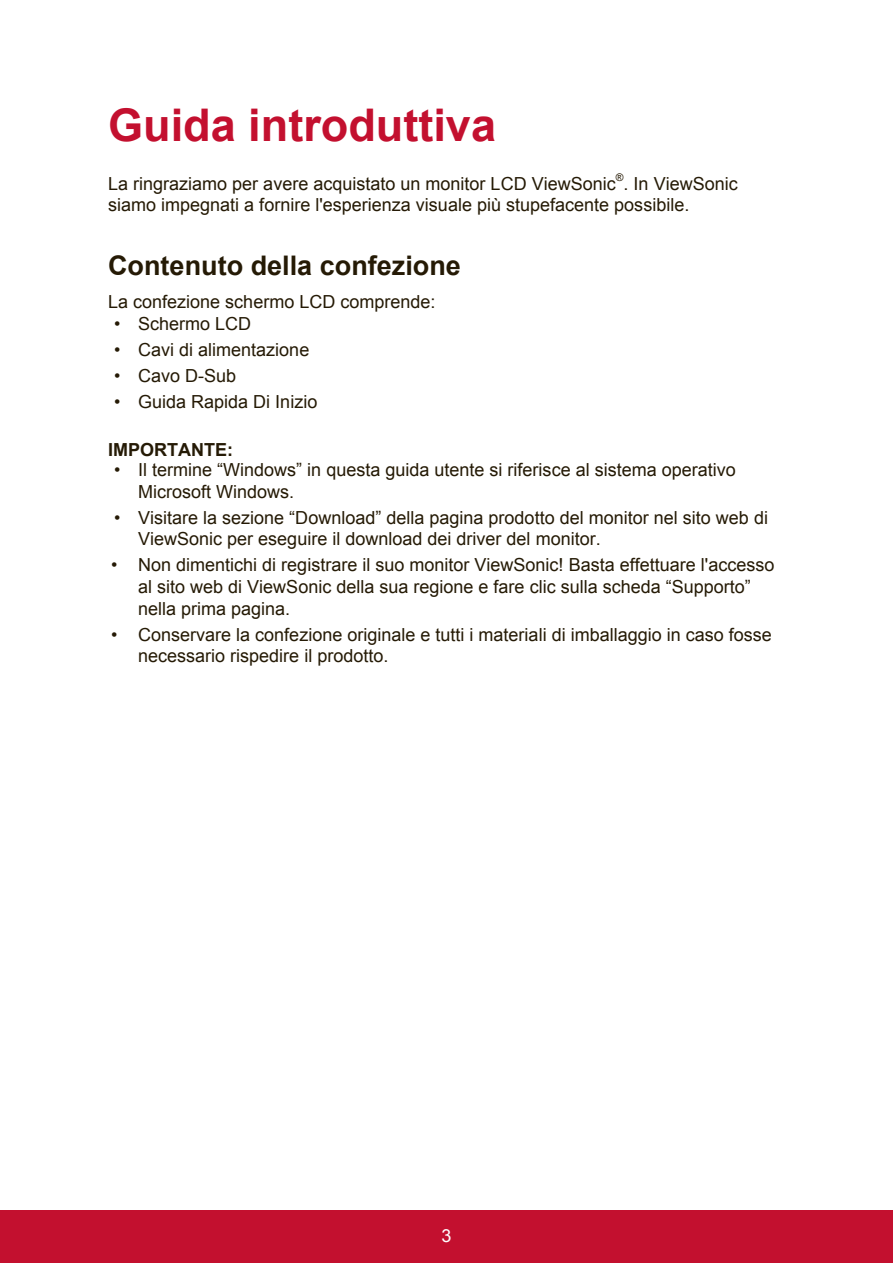
<style>
.page{position:relative;width:893px;height:1263px;background:#fff}
.page>*{position:absolute;margin:0;border:0;box-sizing:border-box;transform-origin:0 0}
.t1{font:700 45px "Arial";color:#c3102f}
.t2{font:700 27px "Arial";color:#251a05}
.t3{font:18px/21.6px "Arial";color:#251a05}
.t4{font:700 18px "Arial";color:#251a05}
.t5{font:18px "Arial";color:#fff}
.t6{font:10.5px "Arial";color:#251a05}
</style>
<div class="page">
<div style="left:0;top:1210px;width:892px;height:53px;background:#c3102f"></div>
<h1 class="t1" style="left:108px;top:95px;width:389px">Guida introduttiva</h1>
<p class="t3" style="left:108px;top:173px;width:631px">La ringraziamo per avere acquistato un monitor LCD ViewSonic . In ViewSonic</p>
<p class="t6" style="left:615px;top:170px;width:9px">®</p>
<p class="t3" style="left:108px;top:194px;width:582px">siamo impegnati a fornire l'esperienza visuale più stupefacente possibile.</p>
<h2 class="t2" style="left:108px;top:247px;width:354px">Contenuto della confezione</h2>
<p class="t3" style="left:108px;top:291px;width:329px">La confezione schermo LCD comprende:</p>
<p class="t3" style="left:114px;top:313px;width:139px">• Schermo LCD</p>
<p class="t3" style="left:114px;top:339px;width:197px">• Cavi di alimentazione</p>
<p class="t3" style="left:114px;top:365px;width:124px">• Cavo D-Sub</p>
<p class="t3" style="left:114px;top:391px;width:205px">• Guida Rapida Di Inizio</p>
<p class="t4" style="left:108px;top:438px;width:126px">IMPORTANTE:</p>
<p class="t3" style="left:138px;top:459px;width:599px;text-indent:-24px">• Il termine “Windows” in questa guida utente si riferisce al sistema operativo<br>Microsoft Windows.</p>
<p class="t3" style="left:138px;top:507px;width:631px;text-indent:-24px">• Visitare la sezione “Download” della pagina prodotto del monitor nel sito web di<br>ViewSonic per eseguire il download dei driver del monitor.</p>
<p class="t3" style="left:138px;top:554px;width:637px;text-indent:-27px">• Non dimentichi di registrare il suo monitor ViewSonic! Basta effettuare l'accesso al sito web di ViewSonic della sua regione e fare clic sulla scheda “Supporto” nella prima pagina.</p>
<p class="t3" style="left:138px;top:624px;width:635px;text-indent:-27px">• Conservare la confezione originale e tutti i materiali di imballaggio in caso fosse necessario rispedire il prodotto.</p>
<p class="t5" style="left:441px;top:1223px;width:12px">3</p>
</div>
